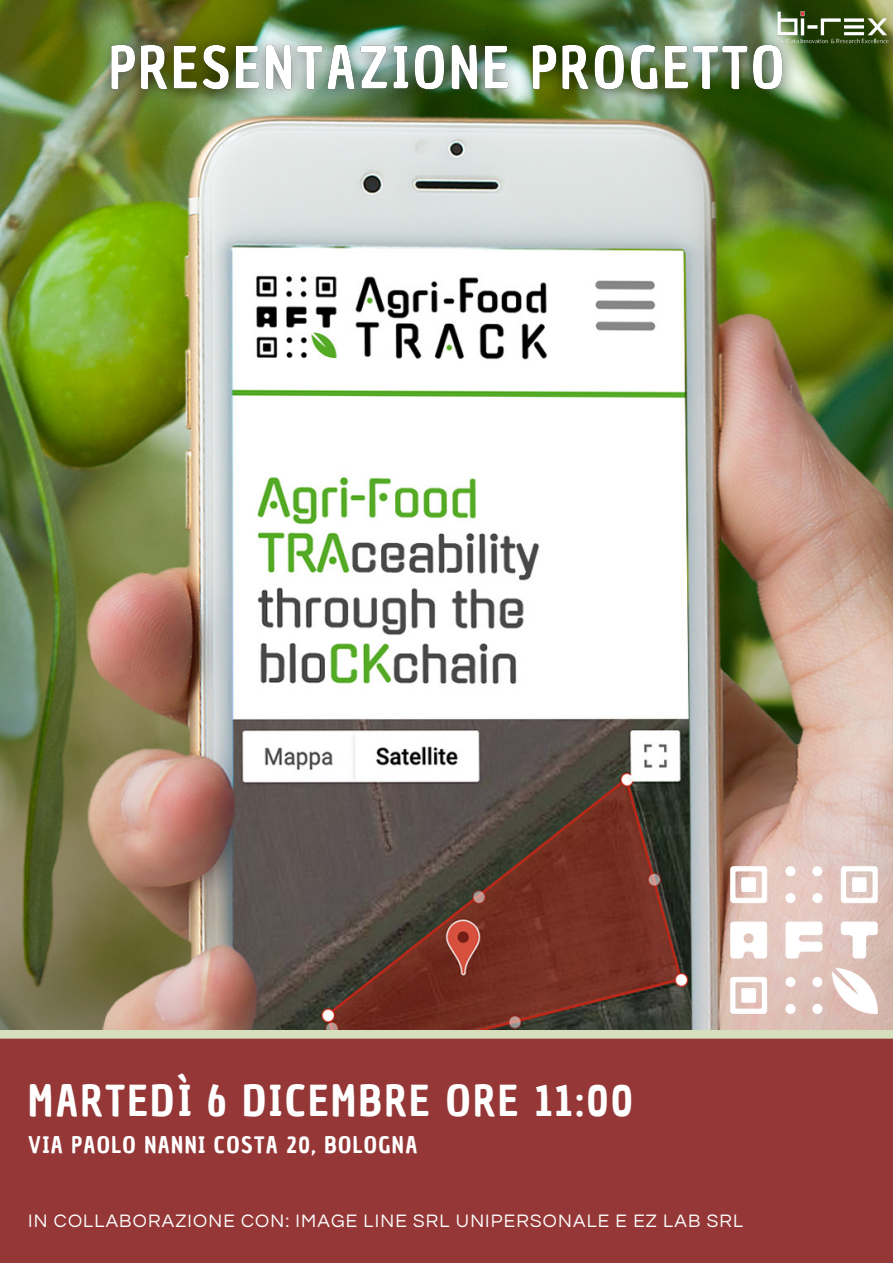
<style>
.page{position:relative;width:893px;height:1263px;background:#fff}
.page>*{position:absolute;margin:0;border:0;box-sizing:border-box;transform-origin:0 0}
.t1{font:41.62px "Chau Philomene One";letter-spacing:.065em;color:#fff}
.t2{font:22.12px "Chau Philomene One";letter-spacing:.065em;color:#fff}
.t3{font:18.75px "Questrial";letter-spacing:.065em;color:#fff}
</style>
<div class="page">
<img style="left:0;top:0;width:893px;height:1031px">
<img style="left:812px;top:10px;width:78px;height:38px">
<div style="left:0;top:1031px;width:893px;height:232px;background:#953737"></div>
<img style="left:730px;top:866px;width:147px;height:147px">
<img style="left:84px;top:8px;width:728px;height:125px">
<h1 class="t1" style="left:28px;top:1073px;width:606px">MARTEDÌ 6 DICEMBRE ORE 11:00</h1>
<p class="t2" style="left:28px;top:1130px;width:390px">VIA PAOLO NANNI COSTA 20, BOLOGNA</p>
<p class="t3" style="left:28px;top:1211px;width:716px">IN COLLABORAZIONE CON: IMAGE LINE SRL UNIPERSONALE E EZ LAB SRL</p>
</div>
